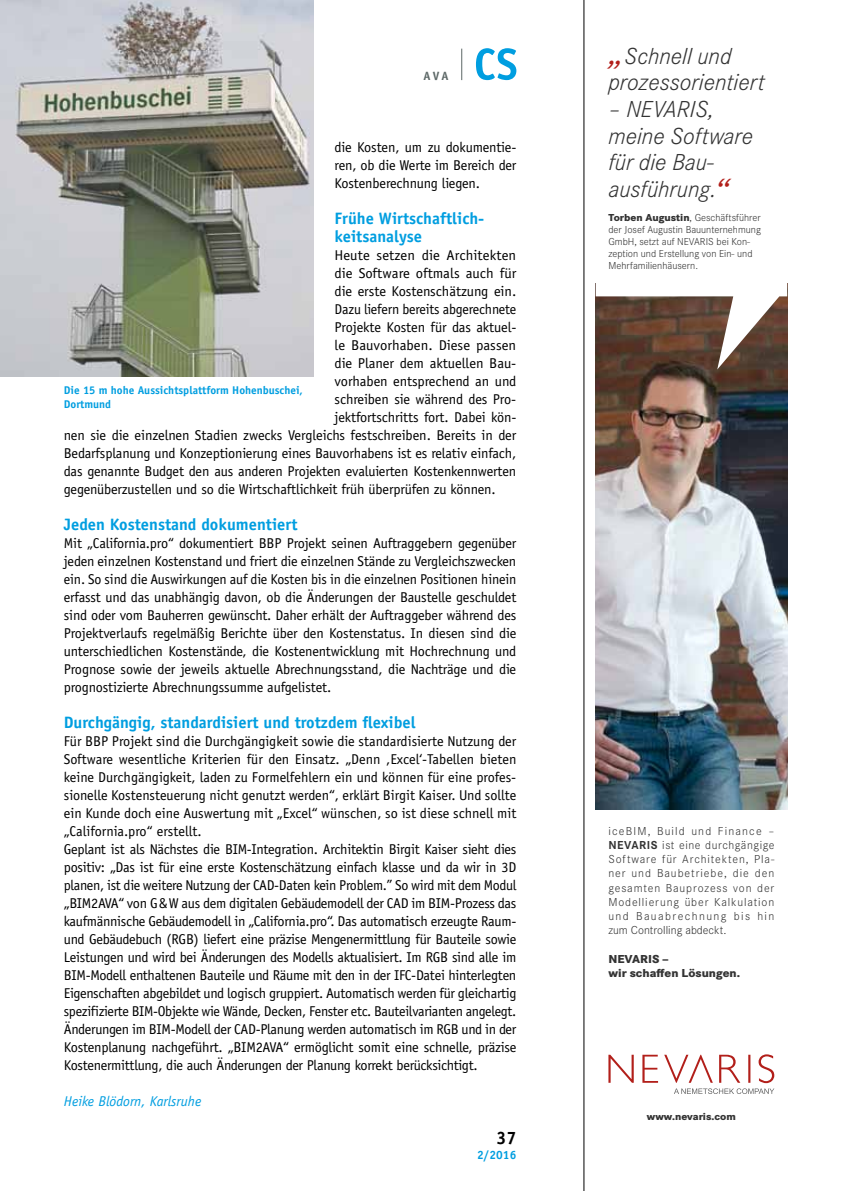
<style>
.page{position:relative;width:851px;height:1191px;background:#fff}
.page>*{position:absolute;margin:0;border:0;box-sizing:border-box;transform-origin:0 0}
.t1{font:24px/26.5px "Corporate S Light Italic OV UUIISB";color:#333}
.t2{font:700 18px "Officina Sans Std";color:#000}
.t3{font:700 16.5px/18px "Officina Sans Std";color:#009ee0}
.t4{font:14.25px/18px "Officina Sans Std";letter-spacing:-.02em;color:#000;text-align:justify}
.t5{font:italic 14.25px "Officina Sans Std";color:#009ee0}
.t6{font:12px/14.2px "Corporate S Light OV WUIISB";letter-spacing:.07em;color:#333;text-align:justify}
.t7{font:12px/14.2px "Corporate S Extra Bold OV VUIISB";color:#333}
.t8{font:700 12px "Officina Sans Std";color:#009ee0}
.t9{font:700 12px "Officina Sans Std";color:#5d6867}
.t10{font:700 11.25px/13.5px "Officina Sans Std";color:#009ee0}
.t11{font:10.5px/12.1px "Corporate S Light OV WUIISB";color:#333}
.t12{font:10.5px "Corporate S Extra Bold OV VUIISB";color:#333}
.s1{font-size:38.7px;color:#b21f1a}
.s2{font-size:24.15px}
.s3{font-family:"Corporate S Extra Bold OV VUIISB"}
.s4{font-family:"Corporate S Bold OV XUIISB"}
</style>
<div class="page">
<hr style="left:461px;top:49px;width:1px;height:31px;background:#5d6867">
<svg style="left:476px;top:48px;width:40px;height:32px"></svg>
<img style="left:0;top:0;width:313px;height:377px">
<img style="left:595px;top:369px;width:192px;height:440px">
<svg style="left:595px;top:283px;width:192px;height:86px"></svg>
<svg style="left:608px;top:1054px;width:166px;height:40px"></svg>
<hr style="left:583px;top:0;width:1px;height:1191px;background:#000">
<p class="t10" style="left:64px;top:383px;width:240px">Die 15 m hohe Aussichtsplattform H ohenbuschei,<br>Dortmund</p>
<p class="t9" style="left:423px;top:68px;width:27px">AVA</p>
<p class="t4" style="left:334px;top:138px;width:183px">die Kosten, um zu dokumentie&shy;ren, ob die Werte im Bereich der Kostenberechnung liegen.</p>
<p class="t3" style="left:334px;top:209px;width:151px">Frühe Wirtschaftlich&shy;keitsanalyse</p>
<p class="t4" style="left:334px;top:246px;width:183px">Heute setzen die Architekten die Software oftmals auch für die erste Kostenschätzung ein.<br>Dazu liefern bereits abgerechnete Projekte Kosten für das aktuel&shy;le Bauvorhaben. Diese passen die Planer dem aktuellen Bau&shy;vorhaben entsprechend an und schreiben sie während des Pro&shy;jektfortschritts fort. Dabei kön-</p>
<p class="t4" style="left:64px;top:426px;width:454px">nen sie die einzelnen Stadien zwecks Vergleichs festschreiben. Bereits in der Bedarfsplanung und Konzeptionierung eines Bauvorhabens ist es relativ einfach, das genannte Budget den aus anderen Projekten evaluierten Kostenkennwerten gegenüberzustellen und so die Wirtschaftlichkeit früh überprüfen zu können.</p>
<p class="t3" style="left:64px;top:515px;width:235px">Jeden Kostenstand dokumentiert</p>
<p class="t4" style="left:64px;top:534px;width:454px">Mit „California.pro“ dokumentiert BBP Projekt seinen Auftraggebern gegenüber jeden einzelnen Kostenstand und friert die einzelnen Stände zu Vergleichszwecken ein. So sind die Auswirkungen auf die Kosten bis in die einzelnen Positionen hinein erfasst und das unabhängig davon, ob die Änderungen der Baustelle geschuldet sind oder vom Bauherren gewünscht. Daher erhält der Auftraggeber während des Projektverlaufs regelmäßig Berichte über den Kostenstatus. In diesen sind die unterschiedlichen Kostenstände, die Kostenentwicklung mit Hochrechnung und Prognose sowie der jeweils aktuelle Abrechnungsstand, die Nachträge und die prognostizierte Abrechnungssumme aufgelistet.</p>
<p class="t3" style="left:64px;top:713px;width:353px">Durchgängig, standardisiert und trotzdem flexibel</p>
<p class="t4" style="left:64px;top:732px;width:454px;text-align:left">Für BBP Projekt sind die Durchgängigkeit sowie die standardisierte Nutzung der Software wesentliche Kriterien für den Einsatz. „Denn ,Excel‘-Tabellen bieten keine Durchgängigkeit, laden zu Formelfehlern ein und können für eine profes&shy;sionelle Kostensteuerung nicht genutzt werden“, erklärt Birgit Kaiser. Und sollte ein Kunde doch eine Auswertung mit „Excel“ wünschen, so ist diese schnell mit „California.pro“ erstellt.<br>Geplant ist als Nächstes die BIM-Integration. Architektin Birgit Kaiser sieht dies positiv: „Das ist für eine erste Kostenschätzung einfach klasse und da wir in 3D planen, ist die weitere Nutzung der CAD-Daten kein Problem.” So wird mit dem Modul „BIM2AVA“ von G&amp;W aus dem digitalen Gebäudemodell der CAD im BIM-Prozess das kaufmännische Gebäudemodell in „California.pro“. Das automatisch erzeugte Raum&shy;und Gebäudebuch (RGB) liefert eine präzise Mengenermittlung für Bauteile sowie Leistungen und wird bei Änderungen des Modells aktualisiert. Im RGB sind alle im BIM-Modell enthaltenen Bauteile und Räume mit den in der IFC-Datei hinterlegten Eigenschaften abgebildet und logisch gruppiert. Automatisch werden für gleichartig spezifizierte BIM-Objekte wie Wände, Decken, Fenster etc. Bauteilvarianten angelegt.<br>Änderungen im BIM-Modell der CAD-Planung werden automatisch im RGB und in der Kostenplanung nachgeführt. „BIM2AVA“ ermöglicht somit eine schnelle, präzise Kostenermittlung, die auch Änderungen der Planung korrekt berücksichtigt.</p>
<p class="t5" style="left:64px;top:1093px;width:139px">Heike Blödorn, Karlsruhe</p>
<p class="t2" style="left:496px;top:1127px;width:22px">37</p>
<p class="t8" style="left:477px;top:1147px;width:41px">2/2016</p>
<h1 class="t1" style="left:608px;top:43px;width:158px"><span class="s1">„</span>Schnell und prozessorientiert</h1>
<h1 class="t1" style="left:608px;top:96px;width:146px">– NEVARIS, meine Software für die Bau&shy;ausführung<span class="s2">.</span><span class="s1">“</span></h1>
<p class="t11" style="left:608px;top:211px;width:154px"><span class="s3">Torben Augustin</span>, Geschäftsführer der Josef Augustin Bauunternehmung<br>GmbH, setzt auf NEVARIS bei Kon&shy;zeption und Erstellung von Ein- und<br>Mehrfamilienhäusern.</p>
<p class="t6" style="left:608px;top:823px;width:167px">iceBIM, Build und Finance – <span class="s4">NEVARIS</span> ist eine durchgängige Software für Architekten, Pla&shy;ner und Baubetriebe, die den gesamten Bauprozess von der Modellierung über Kalkulation und Bauabrechnung bis hin zum Controlling abdeckt.</p>
<p class="t7" style="left:608px;top:952px;width:133px">NEVARIS –<br>wir schaffen Lösungen.</p>
<p class="t12" style="left:647px;top:1110px;width:90px">www.nevaris.com</p>
</div>
